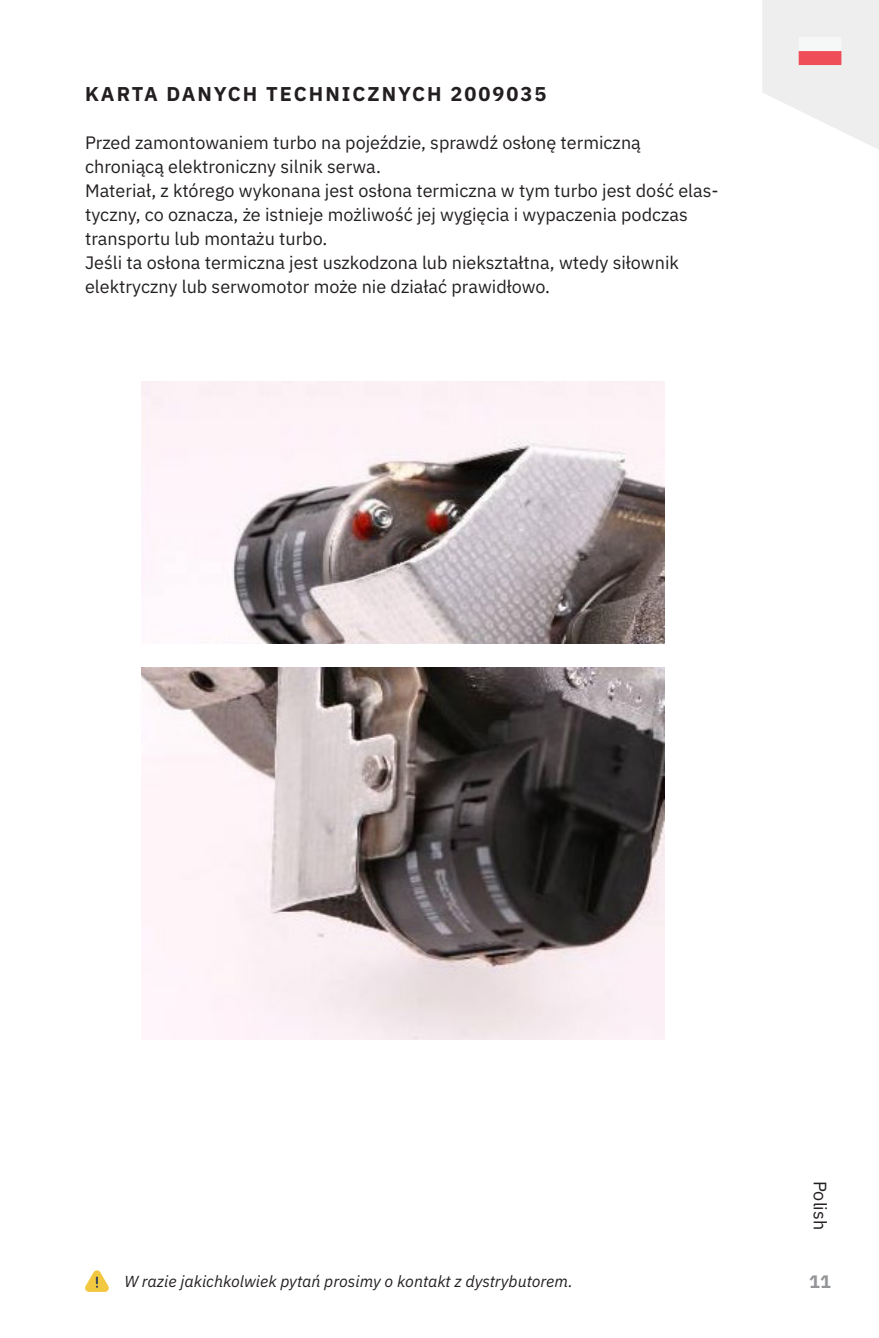
<style>
.page{position:relative;width:879px;height:1338px;background:#fff}
.page>*{position:absolute;margin:0;border:0;box-sizing:border-box;transform-origin:0 0}
.t1{font:700 20px "IBM Plex Sans";letter-spacing:.1em;color:#231f20}
.t2{font:18px/24px "IBM Plex Sans";color:#231f20}
.t3{font:700 18px "IBM Plex Sans";color:#939598}
.t4{font:italic 16px "IBM Plex Sans";color:#231f20}
</style>
<div class="page">
<svg style="left:85px;top:1270px;width:24px;height:22px"></svg>
<svg style="left:762px;top:0;width:117px;height:150px"></svg>
<img style="left:141px;top:382px;width:523px;height:262px">
<img style="left:141px;top:668px;width:523px;height:372px">
<p class="t1" style="left:85px;top:78px;width:463px">KARTA DANYCH TECHNICZNYCH 2009035</p>
<p class="t2" style="left:85px;top:129px;width:635px">Przed zamontowaniem turbo na pojeździe, sprawdź osłonę termiczną chroniącą elektroniczny silnik serwa.<br>Materiał, z którego wykonana jest osłona termiczna w tym turbo jest dość elas&shy;tyczny, co oznacza, że istnieje możliwość jej wygięcia i wypaczenia podczas transportu lub montażu turbo.<br>Jeśli ta osłona termiczna jest uszkodzona lub niekształtna, wtedy siłownik elektryczny lub serwomotor może nie działać prawidłowo.</p>
<p class="t4" style="left:124px;top:1269px;width:450px">W razie jakichkolwiek pytań prosimy o kontakt z dystrybutorem.</p>
<p class="t2" style="left:834px;top:1181px;width:51px;rotate:90deg">Polish</p>
<p class="t3" style="left:809px;top:1268px;width:23px">11</p>
</div>
